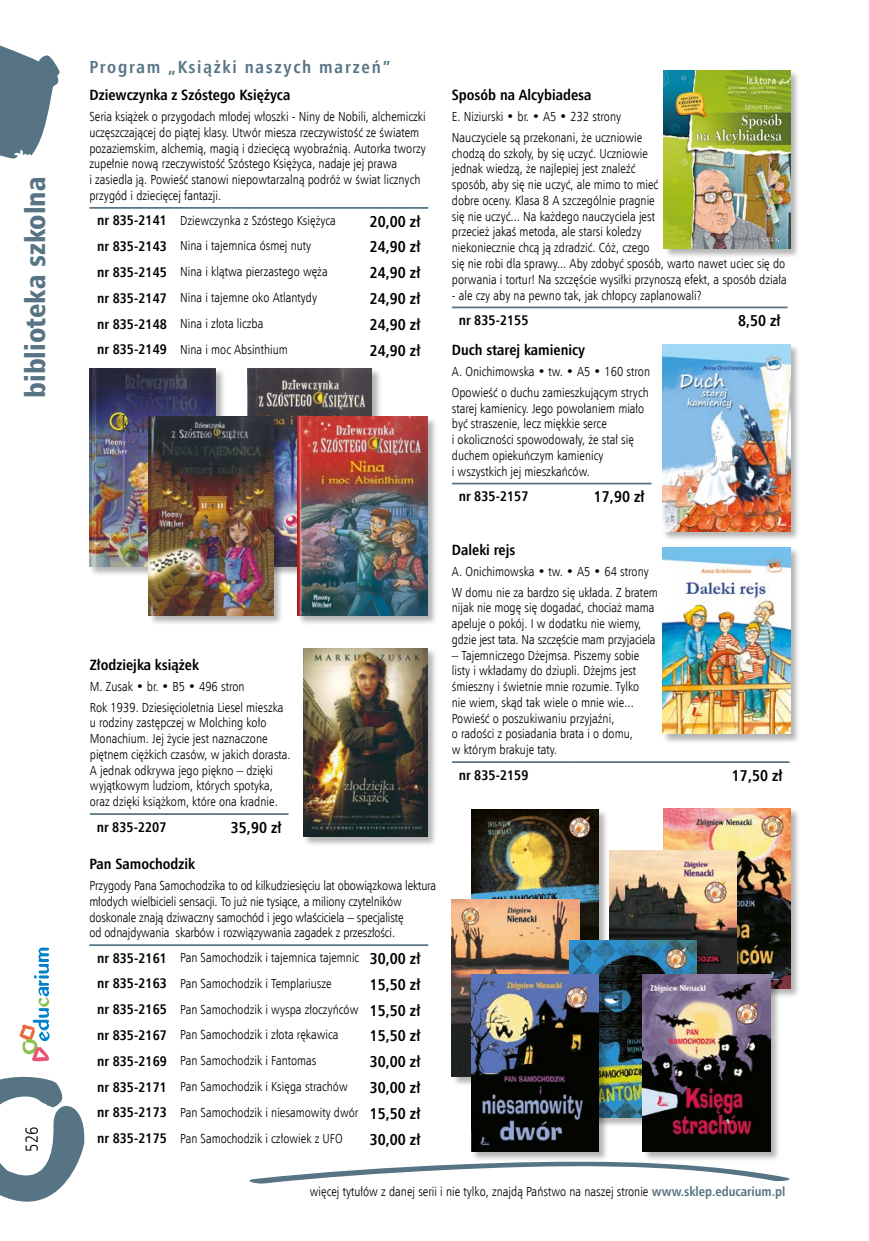
<style>
.page{position:relative;width:869px;height:1241px;background:#fff}
.page>*{position:absolute;margin:0;border:0;box-sizing:border-box;transform-origin:0 0}
.t1{font:28px "Humnst 777 Blk Cn EU";color:#577485}
.t2{font:700 17.5px "Humnst 777 Cn EU";letter-spacing:.1em;color:#577485}
.t3{font:17.5px "Humnst 777 Lt Cn EU";color:#000}
.t4{font:700 15.75px "Humnst 777 Cn EU";color:#000}
.t5{font:700 14.88px "Humnst 777 Cn EU";color:#000}
.t6{font:700 14px "Humnst 777 Cn EU";color:#000}
.t7{font:13.12px/15.8px "Humnst 777 Lt Cn EU";color:#000}
.s1{font-family:"Humnst 777 Cn EU";font-weight:700;font-size:14px}
.s2{font-family:"Humnst 777 Cn EU";font-weight:700;font-size:15.75px}
.s3{font-family:"Humnst 777 Cn EU";font-weight:700;color:#577485}
</style>
<div class="page">
<svg style="left:0;top:45px;width:60px;height:114px"></svg>
<svg style="left:0;top:947px;width:85px;height:255px"></svg>
<svg style="left:249px;top:1161px;width:541px;height:23px"></svg>
<div style="left:470px;top:808px;width:138px;height:191px;background:#000;opacity:.3"></div>
<img style="left:471px;top:809px;width:127px;height:130px">
<div style="left:662px;top:807px;width:138px;height:191px;background:#000;opacity:.3"></div>
<img style="left:662px;top:808px;width:128px;height:180px">
<div style="left:608px;top:850px;width:138px;height:190px;background:#000;opacity:.3"></div>
<img style="left:609px;top:850px;width:127px;height:123px">
<div style="left:89px;top:368px;width:136px;height:209px;background:#000;opacity:.3"></div>
<img style="left:89px;top:368px;width:126px;height:198px">
<div style="left:451px;top:898px;width:138px;height:188px;background:#000;opacity:.3"></div>
<img style="left:451px;top:899px;width:128px;height:177px">
<div style="left:568px;top:939px;width:138px;height:188px;background:#000;opacity:.3"></div>
<img style="left:569px;top:940px;width:127px;height:177px">
<div style="left:642px;top:973px;width:138px;height:188px;background:#000;opacity:.3"></div>
<img style="left:642px;top:974px;width:127px;height:177px">
<div style="left:470px;top:973px;width:138px;height:188px;background:#000;opacity:.3"></div>
<img style="left:471px;top:974px;width:127px;height:177px">
<div style="left:247px;top:368px;width:134px;height:209px;background:#000;opacity:.3"></div>
<img style="left:248px;top:368px;width:123px;height:198px">
<div style="left:296px;top:416px;width:142px;height:209px;background:#000;opacity:.3"></div>
<img style="left:297px;top:417px;width:130px;height:198px">
<div style="left:148px;top:416px;width:135px;height:209px;background:#000;opacity:.3"></div>
<img style="left:149px;top:417px;width:124px;height:198px">
<hr style="left:89px;top:207px;width:84px;height:2px;background:#577485">
<hr style="left:173px;top:207px;width:189px;height:2px;background:#577485">
<hr style="left:362px;top:207px;width:66px;height:2px;background:#577485">
<hr style="left:89px;top:944px;width:84px;height:1px;background:#577485">
<hr style="left:173px;top:944px;width:189px;height:1px;background:#577485">
<hr style="left:362px;top:944px;width:66px;height:1px;background:#577485">
<hr style="left:451px;top:306px;width:253px;height:2px;background:#577485">
<hr style="left:704px;top:306px;width:83px;height:2px;background:#577485">
<hr style="left:451px;top:482px;width:117px;height:2px;background:#577485">
<hr style="left:568px;top:482px;width:83px;height:2px;background:#577485">
<hr style="left:451px;top:761px;width:117px;height:1px;background:#577485">
<hr style="left:568px;top:761px;width:221px;height:1px;background:#577485">
<div style="left:663px;top:70px;width:136px;height:188px;background:#000;opacity:.3"></div>
<img style="left:663px;top:71px;width:126px;height:177px">
<div style="left:661px;top:546px;width:139px;height:197px;background:#000;opacity:.3"></div>
<img style="left:662px;top:547px;width:128px;height:186px">
<div style="left:661px;top:344px;width:139px;height:197px;background:#000;opacity:.3"></div>
<img style="left:662px;top:344px;width:128px;height:187px">
<hr style="left:90px;top:813px;width:119px;height:1px;background:#577485">
<hr style="left:209px;top:813px;width:79px;height:1px;background:#577485">
<div style="left:302px;top:647px;width:136px;height:199px;background:#000;opacity:.3"></div>
<img style="left:303px;top:648px;width:124px;height:188px">
<h1 class="t1" style="left:17px;top:398px;width:223px;rotate:-90deg">biblioteka szkolna</h1>
<h2 class="t3" style="left:21px;top:1151px;width:27px;rotate:-90deg">526</h2>
<h2 class="t2" style="left:89px;top:56px;width:302px">Program „Książki naszych marzeń”</h2>
<p class="t5" style="left:89px;top:86px;width:202px">Dziewczynka z Szóstego Księżyca</p>
<p class="t7" style="left:89px;top:109px;width:338px">Seria książek o przygodach młodej włoszki - Niny de Nobili, alchemiczki uczęszczającej do piątej klasy. Utwór miesza rzeczywistość ze światem pozaziemskim, alchemią, magią i dziecięcą wyobraźnią. Autorka tworzy zupełnie nową rzeczywistość Szóstego Księżyca, nadaje jej prawa<br>i zasiedla ją. Powieść stanowi niepowtarzalną podróż w świat licznych przygód i dziecięcej fantazji.</p>
<p class="t7" style="left:97px;top:212px;width:240px"><span class="s1">nr 835-2141</span> Dziewczynka z Szóstego Księżyca</p>
<p class="t4" style="left:369px;top:211px;width:52px">20,00 zł</p>
<p class="t7" style="left:97px;top:238px;width:215px"><span class="s1">nr 835-2143</span> Nina i tajemnica ósmej nuty</p>
<p class="t4" style="left:369px;top:237px;width:52px">24,90 zł</p>
<p class="t7" style="left:97px;top:264px;width:232px"><span class="s1">nr 835-2145</span> Nina i klątwa pierzastego węża</p>
<p class="t4" style="left:369px;top:263px;width:52px">24,90 zł</p>
<p class="t7" style="left:97px;top:289px;width:221px"><span class="s1">nr 835-2147</span> Nina i tajemne oko Atlantydy</p>
<p class="t4" style="left:369px;top:288px;width:52px">24,90 zł</p>
<p class="t7" style="left:97px;top:315px;width:167px"><span class="s1">nr 835-2148</span> Nina i złota liczba</p>
<p class="t4" style="left:369px;top:314px;width:52px">24,90 zł</p>
<p class="t7" style="left:97px;top:341px;width:192px"><span class="s1">nr 835-2149</span> Nina i moc Absinthium</p>
<p class="t4" style="left:369px;top:340px;width:52px">24,90 zł</p>
<p class="t5" style="left:90px;top:655px;width:110px">Złodziejka książek</p>
<p class="t7" style="left:90px;top:675px;width:195px;line-height:20.7px">M. Zusak • br. • B5 • 496 stron<br>Rok 1939. Dziesięcioletnia Liesel mieszka</p>
<p class="t7" style="left:90px;top:714px;width:202px">u rodziny zastępczej w Molching koło Monachium. Jej życie jest naznaczone piętnem ciężkich czasów, w jakich dorasta.<br>A jednak odkrywa jego piękno – dzięki wyjątkowym ludziom, których spotyka, oraz dzięki książkom, które ona kradnie.</p>
<p class="t6" style="left:97px;top:817px;width:71px">nr 835-2207</p>
<p class="t4" style="left:231px;top:817px;width:52px">35,90 zł</p>
<p class="t5" style="left:89px;top:854px;width:107px">Pan Samochodzik</p>
<p class="t7" style="left:89px;top:877px;width:348px">Przygody Pana Samochodzika to od kilkudziesięciu lat obowiązkowa lektura młodych wielbicieli sensacji. To już nie tysiące, a miliony czytelników doskonale znają dziwaczny samochód i jego właściciela – specjalistę<br>od odnajdywania skarbów i rozwiązywania zagadek z przeszłości.</p>
<p class="t7" style="left:97px;top:944px;width:324px;line-height:25.7px"><span class="s1">nr 835-2161</span> Pan Samochodzik i tajemnica tajemnic <span class="s2">30,00 zł </span><span class="s1">nr 835-2163</span> Pan Samochodzik i Templariusze</p>
<p class="t4" style="left:369px;top:974px;width:52px">15,50 zł</p>
<p class="t7" style="left:97px;top:995px;width:324px;line-height:25.7px"><span class="s1">nr 835-2165</span> Pan Samochodzik i wyspa złoczyńców <span class="s2">15,50 zł </span><span class="s1">nr 835-2167</span> Pan Samochodzik i złota rękawica</p>
<p class="t4" style="left:369px;top:1025px;width:52px">15,50 zł</p>
<p class="t7" style="left:97px;top:1052px;width:221px"><span class="s1">nr 835-2169</span> Pan Samochodzik i Fantomas</p>
<p class="t4" style="left:369px;top:1051px;width:52px">30,00 zł</p>
<p class="t7" style="left:97px;top:1078px;width:252px"><span class="s1">nr 835-2171</span> Pan Samochodzik i Księga strachów</p>
<p class="t4" style="left:369px;top:1077px;width:52px">30,00 zł</p>
<p class="t7" style="left:97px;top:1098px;width:324px;line-height:25.7px"><span class="s1">nr 835-2173</span> Pan Samochodzik i niesamowity dwór <span class="s2">15,50 zł </span><span class="s1">nr 835-2175</span> Pan Samochodzik i człowiek z UFO</p>
<p class="t4" style="left:369px;top:1128px;width:52px">30,00 zł</p>
<p class="t5" style="left:451px;top:86px;width:141px">Sposób na Alcybiadesa</p>
<p class="t7" style="left:451px;top:106px;width:192px;line-height:20.7px">E. Niziurski • br. • A5 • 232 strony<br>Nauczyciele są przekonani, że uczniowie</p>
<p class="t7" style="left:451px;top:145px;width:336px">chodzą do szkoły, by się uczyć. Uczniowie<br>jednak wiedzą, że najlepiej jest znaleźć<br>sposób, aby się nie uczyć, ale mimo to mieć<br>dobre oceny. Klasa 8 A szczególnie pragnie<br>się nie uczyć... Na każdego nauczyciela jest<br>przecież jakaś metoda, ale starsi koledzy<br>niekoniecznie chcą ją zdradzić. Cóż, czego<br>się nie robi dla sprawy... Aby zdobyć sposób, warto nawet uciec się do porwania i tortur! Na szczęście wysiłki przynoszą efekt, a sposób działa</p>
<p class="t7" style="left:451px;top:287px;width:251px">- ale czy aby na pewno tak, jak chłopcy zaplanowali?</p>
<p class="t6" style="left:458px;top:311px;width:71px">nr 835-2155</p>
<p class="t4" style="left:737px;top:311px;width:44px">8,50 zł</p>
<p class="t5" style="left:451px;top:341px;width:135px">Duch starej kamienicy</p>
<p class="t7" style="left:451px;top:361px;width:200px;line-height:20.7px">A. Onichimowska • tw. • A5 • 160 stron<br>Opowieść o duchu zamieszkującym strych</p>
<p class="t7" style="left:451px;top:400px;width:194px">starej kamienicy. Jego powołaniem miało być straszenie, lecz miękkie serce<br>i okoliczności spowodowały, że stał się duchem opiekuńczym kamienicy<br>i wszystkich jej mieszkańców.</p>
<p class="t6" style="left:458px;top:487px;width:71px">nr 835-2157</p>
<p class="t4" style="left:593px;top:487px;width:52px">17,90 zł</p>
<p class="t5" style="left:451px;top:540px;width:65px">Daleki rejs</p>
<p class="t7" style="left:451px;top:561px;width:207px;line-height:20.7px">A. Onichimowska • tw. • A5 • 64 strony<br>W domu nie za bardzo się układa. Z bratem</p>
<p class="t7" style="left:451px;top:599px;width:205px">nijak nie mogę się dogadać, chociaż mama apeluje o pokój. I w dodatku nie wiemy, gdzie jest tata. Na szczęście mam przyjaciela</p>
<p class="t7" style="left:451px;top:647px;width:189px">– Tajemniczego Dżejmsa. Piszemy sobie listy i wkładamy do dziupli. Dżejms jest śmieszny i świetnie mnie rozumie. Tylko nie wiem, skąd tak wiele o mnie wie...<br>Powieść o poszukiwaniu przyjaźni,<br>o radości z posiadania brata i o domu, w którym brakuje taty.</p>
<p class="t6" style="left:458px;top:765px;width:71px">nr 835-2159</p>
<p class="t4" style="left:731px;top:765px;width:52px">17,50 zł</p>
<p class="t7" style="left:309px;top:1183px;width:477px">więcej tytułów z danej serii i nie tylko, znajdą Państwo na naszej stronie <span class="s3">www.sklep.educarium.pl</span></p>
</div>
